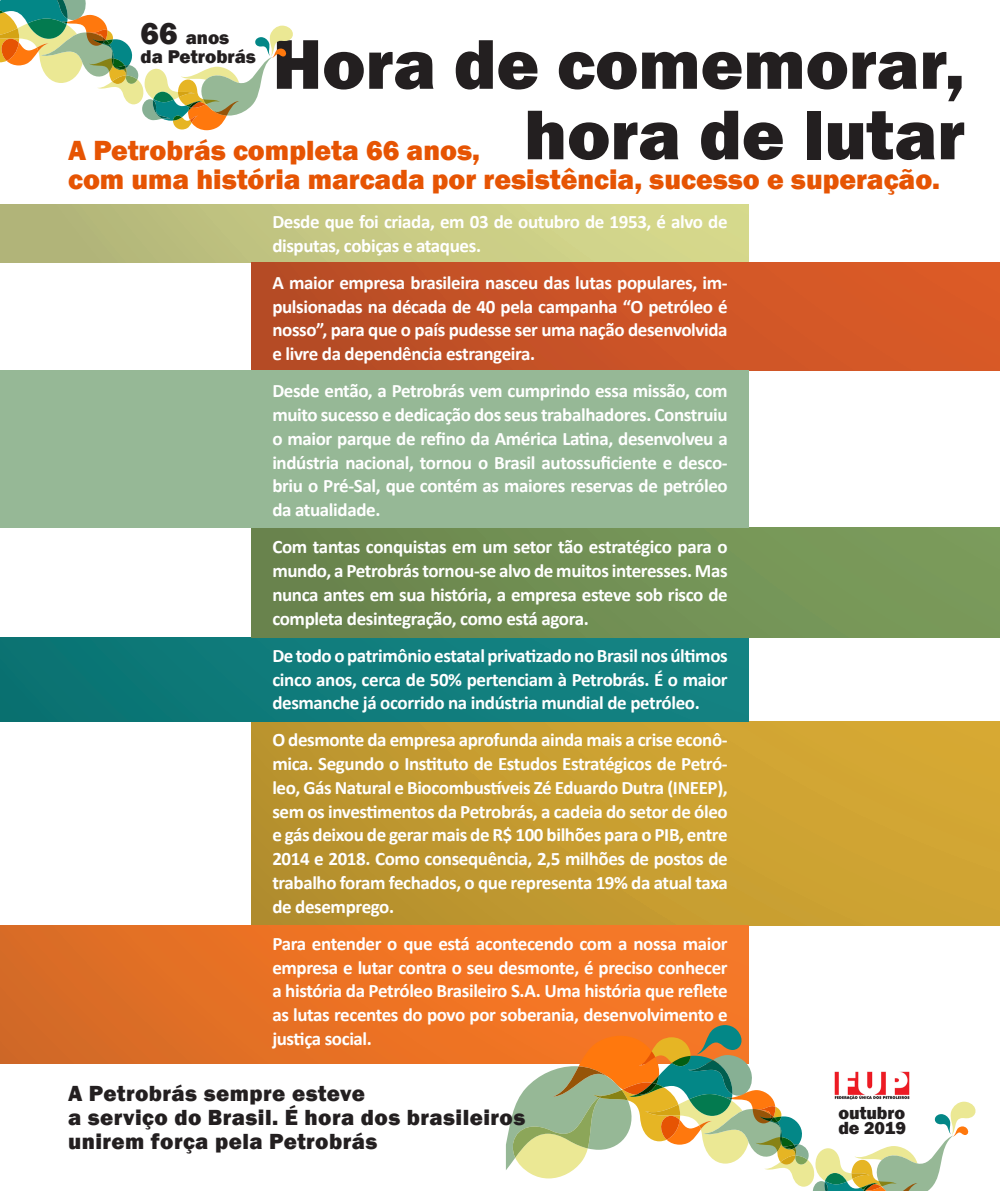
<style>
.page{position:relative;width:1000px;height:1191px;background:#fff}
.page>*{position:absolute;margin:0;border:0;box-sizing:border-box;transform-origin:0 0}
.t1{font:800 72.75px "Franklin Gothic";color:#231f20}
.t2{font:800 28.5px "Franklin Gothic";color:#e65403}
.t3{font:800 22.5px "Franklin Gothic";letter-spacing:.02em;color:#231f20}
.t4{font:700 19.05px/23.7px "Calibri";letter-spacing:-.02em;color:#fff;text-align:justify}
.t5{font:800 19.05px "Franklin Gothic";color:#231f20}
.t6{font:800 18px/15.3px "Franklin Gothic";color:#231f20}
.s1{font-size:31.65px}
</style>
<div class="page">
<div style="left:251px;top:721px;width:748px;height:205px;background:linear-gradient(to right,#b7922e,#d7a934)"></div>
<div style="left:0;top:637px;width:748px;height:84px;background:#117d7d"></div>
<div style="left:251px;top:528px;width:748px;height:109px;background:linear-gradient(to right,#68834c,#7c9d5c)"></div>
<div style="left:0;top:205px;width:748px;height:58px;background:linear-gradient(to right,#b0b378,#dadc8e)"></div>
<div style="left:251px;top:263px;width:748px;height:108px;background:linear-gradient(to right,#b64b26,#de5c27)"></div>
<div style="left:0;top:371px;width:748px;height:157px;background:#96b896"></div>
<div style="left:0;top:926px;width:748px;height:137px;background:linear-gradient(to right,#d86b25,#fb7a26)"></div>
<svg style="left:0;top:0;width:293px;height:130px"></svg>
<svg style="left:506px;top:1025px;width:470px;height:166px"></svg>
<img style="left:833px;top:1070px;width:77px;height:29px">
<p class="t5" style="left:141px;top:26px;width:90px"><span class="s1">66</span> anos</p>
<p class="t5" style="left:141px;top:44px;width:117px">da Petrobrás</p>
<p class="t1" style="left:272px;top:17px;width:693px">Hora de comemorar,</p>
<p class="t2" style="left:68px;top:132px;width:413px">A Petrobrás completa 66 anos,</p>
<p class="t1" style="left:524px;top:88px;width:442px">hora de lutar</p>
<p class="t2" style="left:68px;top:161px;width:873px">com uma história marcada por resistência, sucesso e superação.</p>
<p class="t4" style="left:272px;top:209px;width:456px">Desde que foi criada, em 03 de outubro de 1953, é alvo de disputas, cobiças e ataques.</p>
<p class="t4" style="left:272px;top:270px;width:457px">A maior empresa brasileira nasceu das lutas populares, im&shy;pulsionadas na década de 40 pela campanha “O petróleo é nosso”, para que o país pudesse ser uma nação desenvolvida e livre da dependência estrangeira.</p>
<p class="t4" style="left:272px;top:379px;width:457px">Desde então, a Petrobrás vem cumprindo essa missão, com muito sucesso e dedicação dos seus trabalhadores. Construiu o maior parque de refino da América Latina, desenvolveu a indústria nacional, tornou o Brasil autossuficiente e desco&shy;briu o Pré-Sal, que contém as maiores reservas de petróleo da atualidade.</p>
<p class="t4" style="left:272px;top:535px;width:457px">Com tantas conquistas em um setor tão estratégico para o mundo, a Petrobrás tornou-se alvo de muitos interesses. Mas nunca antes em sua história, a empresa esteve sob risco de completa desintegração, como está agora.</p>
<p class="t4" style="left:272px;top:643px;width:457px">De todo o patrimônio estatal privatizado no Brasil nos últimos cinco anos, cerca de 50% pertenciam à Petrobrás. É o maior desmanche já ocorrido na indústria mundial de petróleo.</p>
<p class="t4" style="left:272px;top:728px;width:457px">O desmonte da empresa aprofunda ainda mais a crise econô&shy;mica. Segundo o Instituto de Estudos Estratégicos de Petró&shy;leo, Gás Natural e Biocombustíveis Zé Eduardo Dutra (INEEP), sem os investimentos da Petrobrás, a cadeia do setor de óleo e gás deixou de gerar mais de R$ 100 bilhões para o PIB, entre 2014 e 2018. Como consequência, 2,5 milhões de postos de trabalho foram fechados, o que representa 19% da atual taxa de desemprego.</p>
<p class="t4" style="left:272px;top:931px;width:457px">Para entender o que está acontecendo com a nossa maior empresa e lutar contra o seu desmonte, é preciso conhecer a história da Petróleo Brasileiro S.A. Uma história que reflete as lutas recentes do povo por soberania, desenvolvimento e justiça social.</p>
<p class="t3" style="left:68px;top:1079px;width:298px">A Petrobrás sempre esteve</p>
<p class="t3" style="left:68px;top:1103px;width:458px">a serviço do Brasil. É hora dos brasileiros</p>
<p class="t3" style="left:68px;top:1127px;width:311px">unirem força pela Petrobrás</p>
<p class="t6" style="left:838px;top:1105px;width:69px">outubro de 2019</p>
</div>
